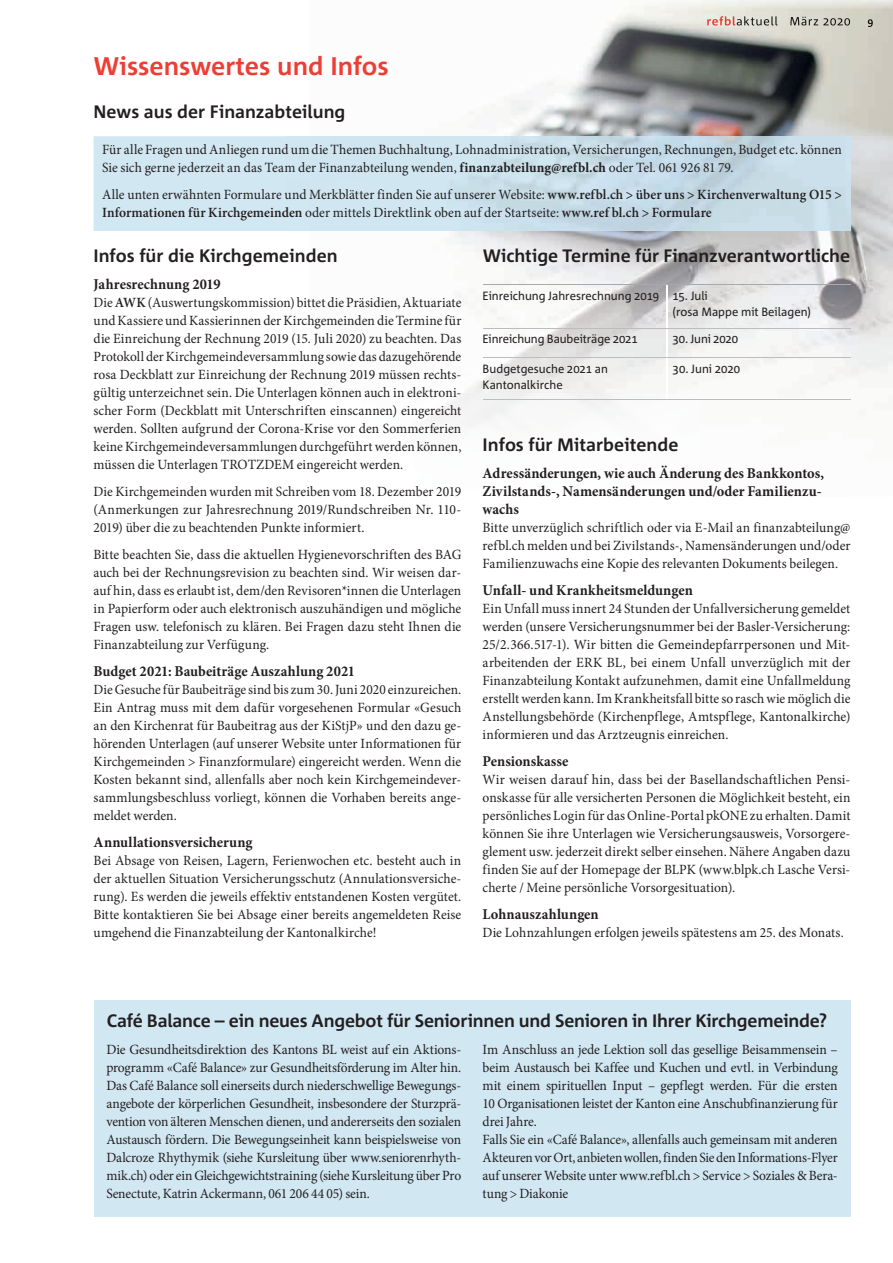
<style>
.page{position:relative;width:893px;height:1263px;background:#fff}
.page>*{position:absolute;margin:0;border:0;box-sizing:border-box;transform-origin:0 0}
.t1{font:700 25.5px "Corpid C1";color:#ee3e34}
.t2{font:700 18px "Corpid C1";letter-spacing:-.005em;color:#231f20}
.t3{font:700 15px/18px "Minion Pro";letter-spacing:.005em;color:#231f20;scale:.96 1}
.t4{font:14.1px/18px "Minion Pro";color:#231f20;text-align:justify;scale:.96 1}
.t5{font:14.1px/18px "Minion Pro";color:#231f20;text-align:justify}
.t6{font:14.1px/18px "Minion Pro";color:#231f20;text-align:justify;scale:.95 1}
.t7{font:12px/16.5px "Corpid C1";color:#231f20;scale:.96 1}
.s1{font-weight:700}
.s2{font-weight:600}
</style>
<div class="page">
<div style="left:94px;top:1000px;width:756px;height:216px;background:#d1e7f2"></div>
<img style="left:510px;top:0;width:383px;height:137px">
<img style="left:707px;top:16px;width:28px;height:10px">
<img style="left:737px;top:16px;width:49px;height:10px">
<img style="left:790px;top:17px;width:60px;height:9px">
<svg style="left:868px;top:19px;width:5px;height:8px"></svg>
<img style="left:845px;top:137px;width:48px;height:263px">
<img style="left:430px;top:231px;width:415px;height:197px">
<div style="left:94px;top:136px;width:216px;height:95px;background:#d1e7f2"></div>
<div style="left:286px;top:137px;width:24px;height:94px;background:#d0e7f1"></div>
<hr style="left:666px;top:285px;width:1px;height:43px;background:#fff">
<svg style="left:666px;top:329px;width:1px;height:29px"></svg>
<hr style="left:666px;top:358px;width:1px;height:41px;background:#fff">
<hr style="left:483px;top:328px;width:183px;height:1px;background:#bcbdc0">
<hr style="left:666px;top:328px;width:184px;height:1px;background:#bcbdc0">
<hr style="left:483px;top:358px;width:183px;height:1px;background:#bcbdc0">
<hr style="left:666px;top:358px;width:184px;height:1px;background:#bcbdc0">
<hr style="left:483px;top:399px;width:183px;height:1px;background:#bcbdc0">
<hr style="left:666px;top:399px;width:184px;height:1px;background:#bcbdc0">
<hr style="left:483px;top:284px;width:183px;height:1px;background:#a8a9ad">
<hr style="left:666px;top:284px;width:184px;height:1px;background:#a8a9ad">
<h1 class="t1" style="left:94px;top:50px;width:296px">Wissenswertes und Infos</h1>
<p class="t2" style="left:94px;top:101px;width:253px">News aus der Finanzabteilung</p>
<p class="t4" style="left:102px;top:141px;width:772px">Für alle Fragen und Anliegen rund um die Themen Buchhaltung, Lohnadministration, Versicherungen, Rechnungen, Budget etc. können<br>Sie sich gerne jederzeit an das Team der Finanzabteilung wenden, <span class="s1">finanzabteilung@refbl.ch</span> oder Tel. 061 926 81 79.</p>
<p class="t4" style="left:102px;top:186px;width:772px">Alle unten erwähnten Formulare und Merkblätter finden Sie auf unserer Website: <span class="s2">www.refbl.ch &gt; über uns &gt; Kirchenverwaltung O15 &gt;<br>Informationen für Kirchgemeinden</span> oder mittels Direktlink oben auf der Startseite: <span class="s2">www.ref bl.ch &gt; Formulare</span></p>
<p class="t2" style="left:94px;top:245px;width:246px">Infos für die Kirchgemeinden</p>
<p class="t2" style="left:483px;top:245px;width:369px">Wichtige Termine für Finanzverantwortliche</p>
<p class="t3" style="left:94px;top:276px;width:134px">Jahresrechnung 2019</p>
<p class="t6" style="left:94px;top:294px;width:389px">Die <span class="s2">AWK</span> (Auswertungskommission) bittet die Präsidien, Aktuariate und Kassiere und Kassierinnen der Kirchgemeinden die Termine für die Einreichung der Rechnung 2019 (15. Juli 2020) zu beachten. Das Protokoll der Kirchgemeindeversammlung sowie das dazugehörende rosa Deckblatt zur Einreichung der Rechnung 2019 müssen rechts&shy;gültig unterzeichnet sein. Die Unterlagen können auch in elektroni&shy;scher Form (Deckblatt mit Unterschriften einscannen) eingereicht werden. Sollten aufgrund der Corona-Krise vor den Sommerferien keine Kirchgemeindeversammlungen durchgeführt werden können, müssen die Unterlagen TROTZDEM eingereicht werden.</p>
<p class="t4" style="left:94px;top:483px;width:385px">Die Kirchgemeinden wurden mit Schreiben vom 18. Dezember 2019 (Anmerkungen zur Jahresrechnung 2019/Rundschreiben Nr. 110- 2019) über die zu beachtenden Punkte informiert.</p>
<p class="t4" style="left:94px;top:546px;width:385px">Bitte beachten Sie, dass die aktuellen Hygienevorschriften des BAG auch bei der Rechnungsrevision zu beachten sind. Wir weisen dar&shy;auf hin, dass es erlaubt ist, dem/den Revisoren*innen die Unterlagen in Papierform oder auch elektronisch auszuhändigen und mögliche Fragen usw. telefonisch zu klären. Bei Fragen dazu steht Ihnen die Finanzabteilung zur Verfügung.</p>
<p class="t3" style="left:94px;top:663px;width:274px">Budget 2021: Baubeiträge Auszahlung 2021</p>
<p class="t6" style="left:94px;top:681px;width:389px">Die Gesuche für Baubeiträge sind bis zum 30. Juni 2020 einzureichen.<br>Ein Antrag muss mit dem dafür vorgesehenen Formular «Gesuch an den Kirchenrat für Baubeitrag aus der KiStjP» und den dazu ge&shy;hörenden Unterlagen (auf unserer Website unter Informationen für Kirchgemeinden &gt; Finanzformulare) eingereicht werden. Wenn die Kosten bekannt sind, allenfalls aber noch kein Kirchgemeindever&shy;sammlungsbeschluss vorliegt, können die Vorhaben bereits ange&shy;meldet werden.</p>
<p class="t3" style="left:94px;top:834px;width:167px">Annullationsversicherung</p>
<p class="t4" style="left:94px;top:852px;width:385px">Bei Absage von Reisen, Lagern, Ferienwochen etc. besteht auch in der aktuellen Situation Versicherungsschutz (Annulationsversiche&shy;rung). Es werden die jeweils effektiv entstandenen Kosten vergütet.<br>Bitte kontaktieren Sie bei Absage einer bereits angemeldeten Reise umgehend die Finanzabteilung der Kantonalkirche!</p>
<p class="t7" style="left:672px;top:287px;width:146px;text-indent:-190px">Einreichung Jahresrechnung 2019 15. Juli<br>(rosa Mappe mit Beilagen)</p>
<p class="t7" style="left:483px;top:331px;width:163px">Einreichung Baubeiträge 2021</p>
<p class="t7" style="left:672px;top:331px;width:70px">30. Juni 2020</p>
<p class="t7" style="left:483px;top:360px;width:132px">Budgetgesuche 2021 an<br>Kantonalkirche</p>
<p class="t7" style="left:672px;top:360px;width:72px">30. Juni 2020</p>
<p class="t2" style="left:483px;top:434px;width:197px">Infos für Mitarbeitende</p>
<p class="t3" style="left:483px;top:465px;width:357px">Adressänderungen, wie auch Änderung des Bankkontos,<br>Zivilstands-, Namensänderungen und/oder Familienzu&shy;wachs</p>
<p class="t4" style="left:483px;top:519px;width:385px">Bitte unverzüglich schriftlich oder via E-Mail an finanzabteilung@ refbl.ch melden und bei Zivilstands-, Namensänderungen und/oder Familienzuwachs eine Kopie des relevanten Dokuments beilegen.</p>
<p class="t3" style="left:483px;top:582px;width:221px">Unfall- und Krankheitsmeldungen</p>
<p class="t4" style="left:483px;top:600px;width:385px">Ein Unfall muss innert 24 Stunden der Unfallversicherung gemeldet werden (unsere Versicherungsnummer bei der Basler-Versicherung:<br>25/2.366.517-1). Wir bitten die Gemeindepfarrpersonen und Mit&shy;arbeitenden der ERK BL, bei einem Unfall unverzüglich mit der Finanzabteilung Kontakt aufzunehmen, damit eine Unfallmeldung erstellt werden kann. Im Krankheitsfall bitte so rasch wie möglich die Anstellungsbehörde (Kirchenpflege, Amtspflege, Kantonalkirche) informieren und das Arztzeugnis einreichen.</p>
<p class="t3" style="left:483px;top:753px;width:91px">Pensionskasse</p>
<p class="t5" style="left:483px;top:771px;width:369px">Wir weisen darauf hin, dass bei der Basellandschaftlichen Pensi&shy;onskasse für alle versicherten Personen die Möglichkeit besteht, ein persönliches Login für das Online-Portal pkONE zu erhalten. Damit können Sie ihre Unterlagen wie Versicherungsausweis, Vorsorgere&shy;glement usw. jederzeit direkt selber einsehen. Nähere Angaben dazu finden Sie auf der Homepage der BLPK (www.blpk.ch Lasche Versi&shy;cherte / Meine persönliche Vorsorgesituation).</p>
<p class="t3" style="left:483px;top:906px;width:122px">Lohnauszahlungen</p>
<p class="t4" style="left:483px;top:924px;width:378px">Die Lohnzahlungen erfolgen jeweils spätestens am 25. des Monats.</p>
<p class="t2" style="left:107px;top:1010px;width:722px">Café Balance – ein neues Angebot für Seniorinnen und Senioren in Ihrer Kirchgemeinde?</p>
<p class="t5" style="left:483px;top:1041px;width:357px;text-align:left">Im Anschluss an jede Lektion soll das gesellige Beisammensein – beim Austausch bei Kaffee und Kuchen und evtl. in Verbindung mit einem spirituellen Input – gepflegt werden. Für die ersten 10 Organisationen leistet der Kanton eine Anschubfinanzierung für drei Jahre.<br>Falls Sie ein «Café Balance», allenfalls auch gemeinsam mit anderen Akteuren vor Ort, anbieten wollen, finden Sie den Informations-Flyer auf unserer Website unter www.refbl.ch &gt; Service &gt; Soziales &amp; Bera&shy;tung &gt; Diakonie</p>
<p class="t5" style="left:106px;top:1041px;width:356px">Die Gesundheitsdirektion des Kantons BL weist auf ein Aktions&shy;programm «Café Balance» zur Gesundheitsförderung im Alter hin.<br>Das Café Balance soll einerseits durch niederschwellige Bewegungs&shy;angebote der körperlichen Gesundheit, insbesondere der Sturzprä&shy;vention von älteren Menschen dienen, und andererseits den sozialen Austausch fördern. Die Bewegungseinheit kann beispielsweise von Dalcroze Rhythymik (siehe Kursleitung über www.seniorenrhyth&shy;mik.ch) oder ein Gleichgewichtstraining (siehe Kursleitung über Pro Senectute, Katrin Ackermann, 061 206 44 05) sein.</p>
</div>
